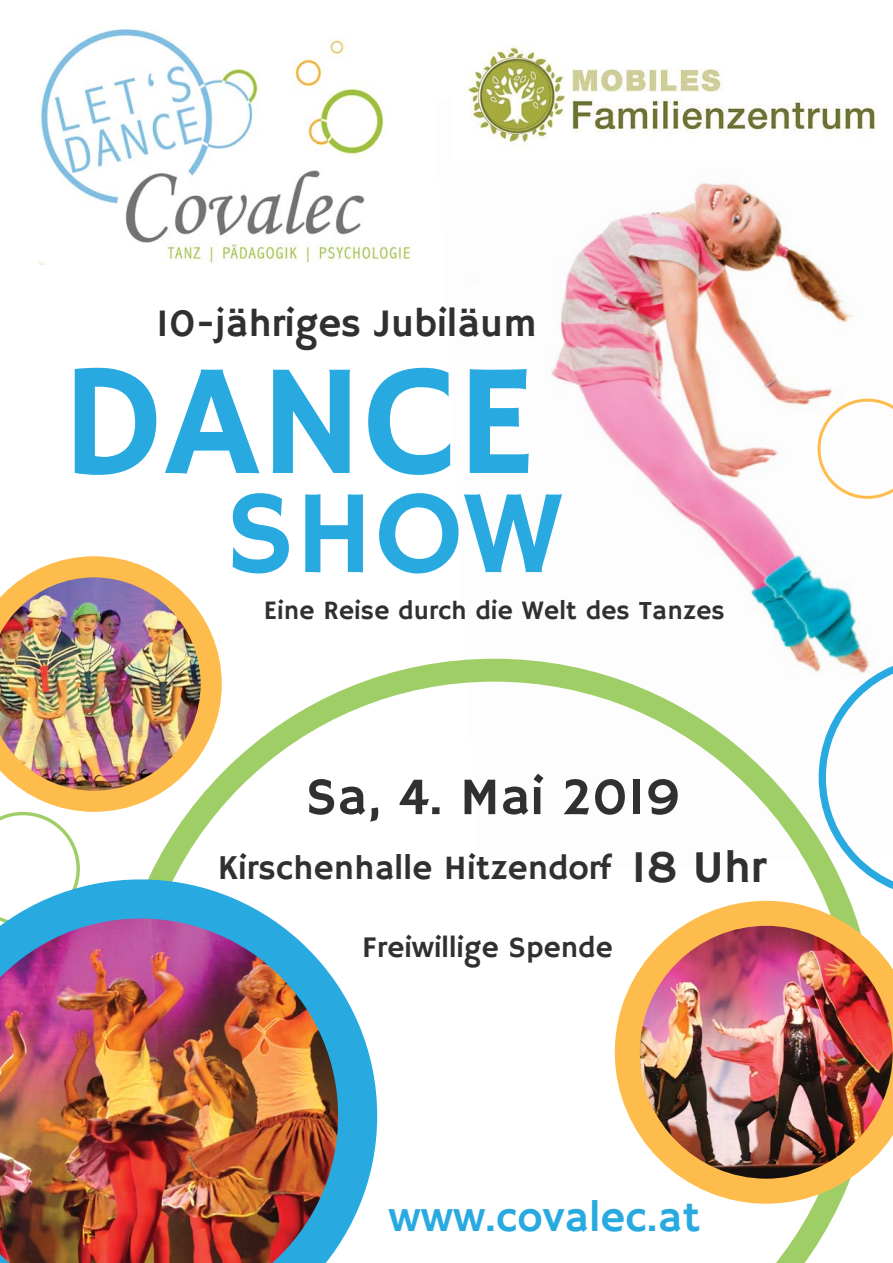
<style>
.page{position:relative;width:893px;height:1263px;background:#fff}
.page>*{position:absolute;margin:0;border:0;box-sizing:border-box;transform-origin:0 0}
.t1{font:159px "Hammersmith One";color:#28aae1}
.t2{font:119.25px "Hammersmith One";color:#28aae1}
.t3{font:52.95px "Hammersmith One";color:#312f30}
.t4{font:43.05px "Hammersmith One";color:#28aae1}
.t5{font:39.75px "Hammersmith One";color:#312f30}
.t6{font:34.8px "Hammersmith One";color:#312f30}
.t7{font:29.85px "Hammersmith One";color:#312f30}
.t8{font:26.55px "Hammersmith One";color:#312f30}
.s1{font-size:46.35px}
</style>
<div class="page">
<img style="left:482px;top:182px;width:391px;height:477px">
<img style="left:39px;top:29px;width:372px;height:236px">
<svg style="left:819px;top:656px;width:74px;height:233px"></svg>
<svg style="left:148px;top:659px;width:728px;height:604px"></svg>
<svg style="left:817px;top:399px;width:76px;height:100px"></svg>
<svg style="left:0;top:812px;width:80px;height:67px"></svg>
<img style="left:0;top:879px;width:377px;height:384px">
<img style="left:0;top:556px;width:222px;height:256px">
<img style="left:615px;top:901px;width:278px;height:303px">
<img style="left:467px;top:45px;width:409px;height:98px">
<h3 class="t5" style="left:156px;top:300px;width:382px">10-jähriges Jubiläum</h3>
<h1 class="t1" style="left:60px;top:330px;width:478px">DANCE</h1>
<h2 class="t2" style="left:225px;top:465px;width:339px">SHOW</h2>
<p class="t8" style="left:264px;top:595px;width:462px">Eine Reise durch die Welt des Tanzes</p>
<h3 class="t3" style="left:306px;top:766px;width:376px">Sa, 4. Mai 2019</h3>
<h3 class="t6" style="left:218px;top:848px;width:550px">Kirschenhalle Hitzendorf <span class="s1">18 Uhr</span></h3>
<p class="t7" style="left:362px;top:930px;width:252px">Freiwillige Spende</p>
<h3 class="t4" style="left:388px;top:1192px;width:314px">www.covalec.at</h3>
</div>
